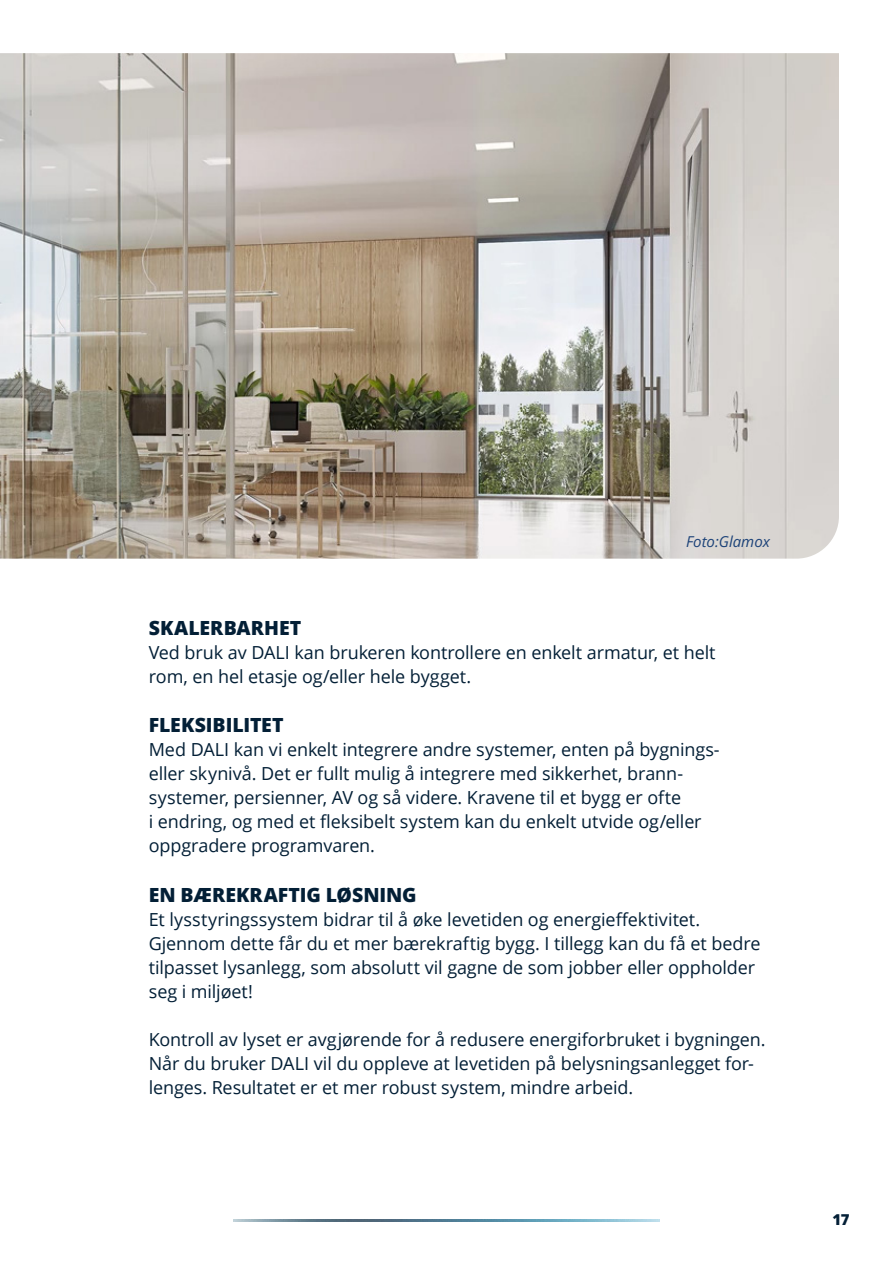
<style>
.page{position:relative;width:893px;height:1263px;background:#fff}
.page>*{position:absolute;margin:0;border:0;box-sizing:border-box;transform-origin:0 0}
.t1{font:800 19.5px "Open Sans";color:#031f36}
.t2{font:18px/24px "Open Sans";letter-spacing:-.005em;color:#031f36}
.t3{font:italic 15px "Open Sans";color:#1c4278}
.t4{font:800 15px "Open Sans";color:#031f36}
</style>
<div class="page">
<img style="left:234px;top:1219px;width:425px;height:3px">
<img style="left:0;top:53px;width:839px;height:506px">
<p class="t3" style="left:686px;top:531px;width:85px">Foto:Glamox</p>
<p class="t1" style="left:149px;top:614px;width:154px">SKALERBARHET</p>
<p class="t2" style="left:149px;top:640px;width:568px">Ved bruk av DALI kan brukeren kontrollere en enkelt armatur, et helt rom, en hel etasje og/eller hele bygget.</p>
<p class="t1" style="left:149px;top:712px;width:136px">FLEKSIBILITET</p>
<p class="t2" style="left:149px;top:737px;width:572px">Med DALI kan vi enkelt integrere andre systemer, enten på bygnings&shy;eller skynivå. Det er fullt mulig å integrere med sikkerhet, brann&shy;systemer, persienner, AV og så videre. Kravene til et bygg er ofte<br>i endring, og med et fleksibelt system kan du enkelt utvide og/eller oppgradere programvaren.</p>
<p class="t1" style="left:149px;top:881px;width:269px">EN BÆREKRAFTIG LØSNING</p>
<p class="t2" style="left:149px;top:907px;width:613px">Et lysstyringssystem bidrar til å øke levetiden og energieffektivitet.<br>Gjennom dette får du et mer bærekraftig bygg. I tillegg kan du få et bedre tilpasset lysanlegg, som absolutt vil gagne de som jobber eller oppholder seg i miljøet!</p>
<p class="t2" style="left:149px;top:1027px;width:618px">Kontroll av lyset er avgjørende for å redusere energiforbruket i bygningen.<br>Når du bruker DALI vil du oppleve at levetiden på belysningsanlegget for&shy;lenges. Resultatet er et mer robust system, mindre arbeid.</p>
<p class="t4" style="left:832px;top:1209px;width:19px">17</p>
</div>
